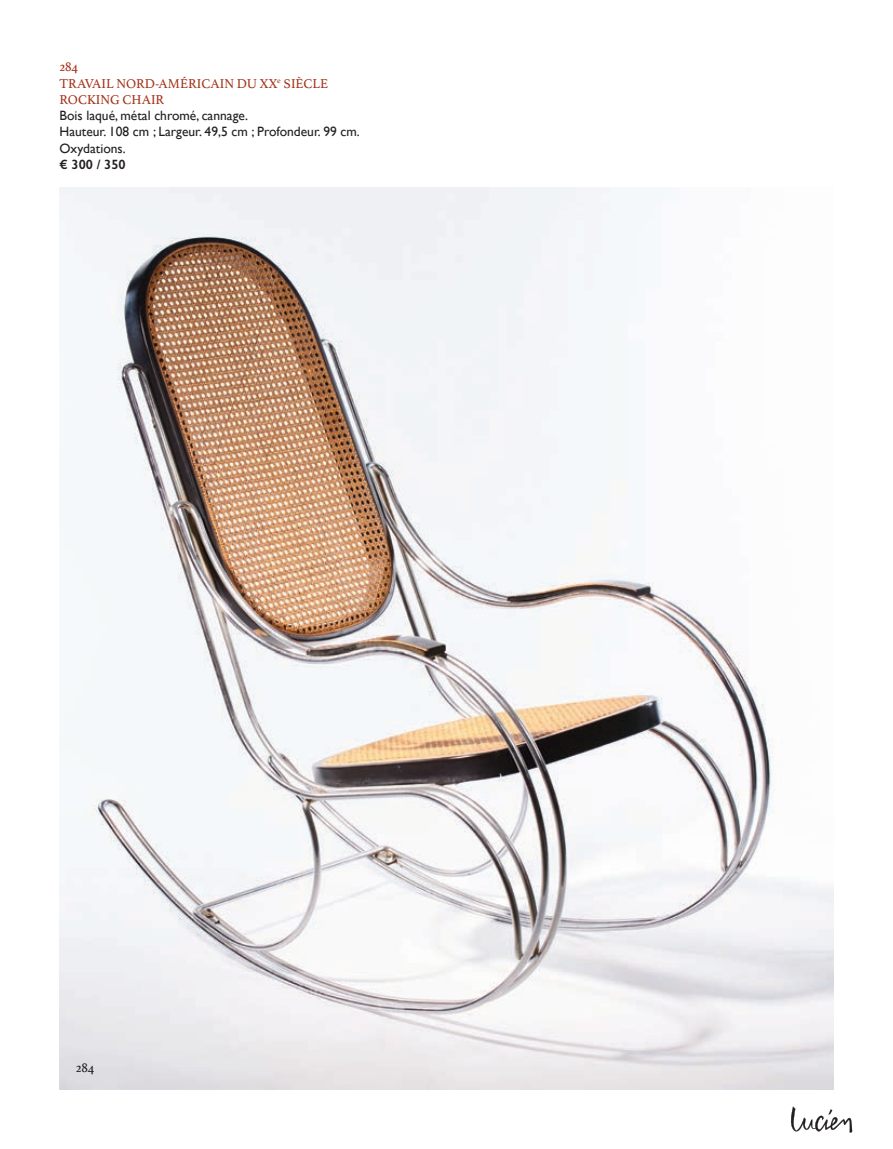
<style>
.page{position:relative;width:893px;height:1149px;background:#fff}
.page>*{position:absolute;margin:0;border:0;box-sizing:border-box;transform-origin:0 0}
.t1{font:13.5px/16.2px "Gill Sans";color:#231f20}
.t2{font:13.5px/16.2px "Athelas";color:#a43319}
.t3{font:600 13.5px "Gill Sans";color:#231f20}
.t4{font:13.5px "Athelas";color:#231f20}
</style>
<div class="page">
<svg style="left:791px;top:1106px;width:61px;height:27px"></svg>
<img style="left:60px;top:187px;width:773px;height:902px">
<p class="t2" style="left:60px;top:58px;width:270px">284<br>TRAVAIL NORD-AMÉRICAIN DU XX<sup>e</sup> SIÈCLE<br>ROCKING CHAIR</p>
<p class="t1" style="left:60px;top:107px;width:302px">Bois laqué, métal chromé, cannage.<br>Hauteur. 108 cm ; Largeur. 49,5 cm ; Profondeur. 99 cm.<br>Oxydations.</p>
<p class="t3" style="left:60px;top:156px;width:68px">€ 300 / 350</p>
<p class="t4" style="left:76px;top:1056px;width:20px">284</p>
</div>
